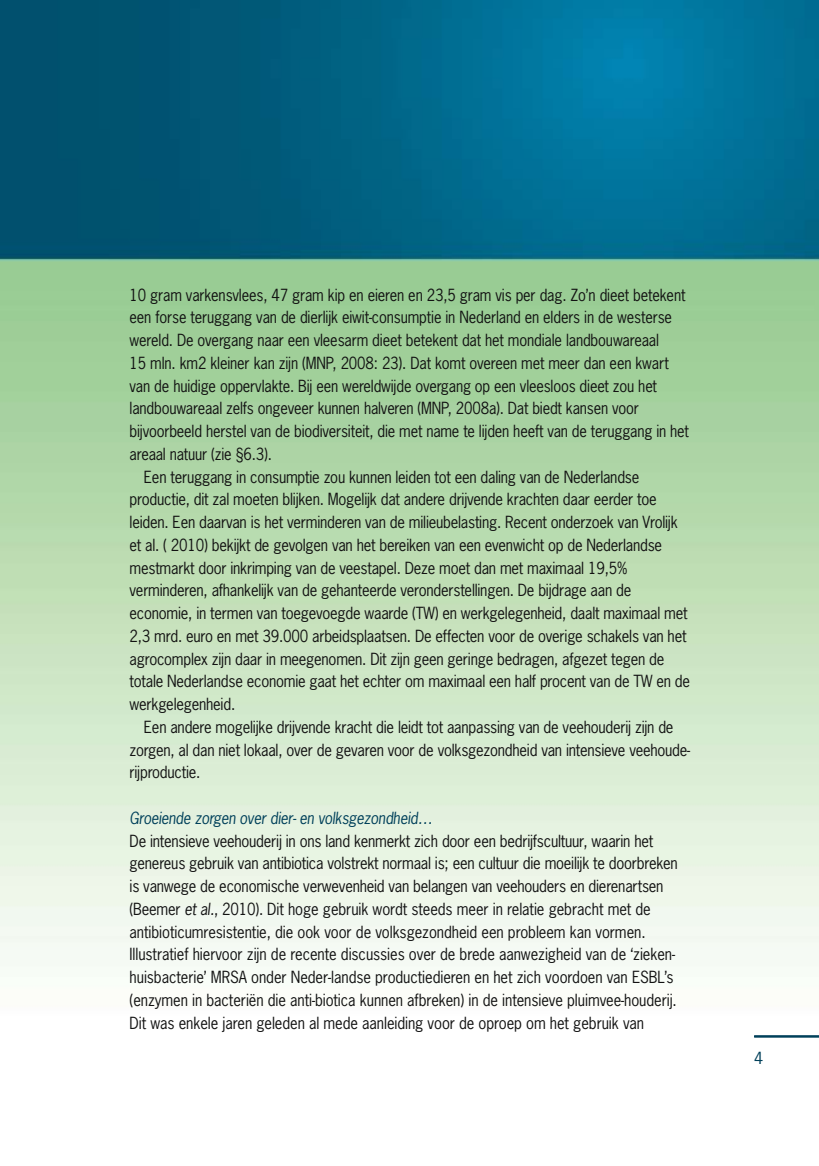
<style>
.page{position:relative;width:819px;height:1166px;background:#fff}
.page>*{position:absolute;margin:0;border:0;box-sizing:border-box;transform-origin:0 0}
.t1{font:15.75px/22.8px "News Gothic Std";letter-spacing:-.015em;color:#121212;scale:.94 1}
.t2{font:15.75px "News Gothic Std";letter-spacing:-.015em;color:#121212;scale:.93 1}
.t3{font:italic 15.75px "News Gothic Std";letter-spacing:-.015em;color:#00405a;scale:.94 1}
.t4{font:15.75px "News Gothic Std";color:#00405a}
.s1{font-style:italic}
</style>
<div class="page">
<img style="left:0;top:0;width:819px;height:1038px">
<hr style="left:754px;top:1035px;width:65px;height:2px;background:#00405a">
<p class="t2" style="left:130px;top:284px;width:599px">10 gram varkensvlees, 47 gram kip en eieren en 23,5 gram vis per dag. Zo’n dieet betekent</p>
<p class="t2" style="left:130px;top:307px;width:585px">een forse teruggang van de dierlijk eiwit-consumptie in Nederland en elders in de westerse</p>
<p class="t2" style="left:130px;top:330px;width:571px">wereld. De overgang naar een vleesarm dieet betekent dat het mondiale landbouwareaal</p>
<p class="t2" style="left:130px;top:353px;width:581px">15 mln. km2 kleiner kan zijn (MNP, 2008: 23). Dat komt overeen met meer dan een kwart</p>
<p class="t2" style="left:130px;top:375px;width:568px">van de huidige oppervlakte. Bij een wereldwijde overgang op een vleesloos dieet zou het</p>
<p class="t2" style="left:130px;top:398px;width:549px">landbouwareaal zelfs ongeveer kunnen halveren (MNP, 2008a). Dat biedt kansen voor</p>
<p class="t2" style="left:130px;top:421px;width:603px">bijvoorbeeld herstel van de biodiversiteit, die met name te lijden heeft van de teruggang in het</p>
<p class="t2" style="left:130px;top:444px;width:154px">areaal natuur (zie §6.3).</p>
<p class="t1" style="left:144px;top:465px;width:528px">Een teruggang in consumptie zou kunnen leiden tot een daling van de Nederlandse</p>
<p class="t1" style="left:130px;top:488px;width:562px">productie, dit zal moeten blijken. Mogelijk dat andere drijvende krachten daar eerder toe</p>
<p class="t1" style="left:130px;top:511px;width:584px">leiden. Een daarvan is het verminderen van de milieubelasting. Recent onderzoek van Vrolijk</p>
<p class="t1" style="left:130px;top:533px;width:568px">et al. ( 2010) bekijkt de gevolgen van het bereiken van een evenwicht op de Nederlandse</p>
<p class="t1" style="left:130px;top:556px;width:531px">mestmarkt door inkrimping van de veestapel. Deze moet dan met maximaal 19,5%</p>
<p class="t1" style="left:130px;top:579px;width:535px">verminderen, afhankelijk van de gehanteerde veronderstellingen. De bijdrage aan de</p>
<p class="t1" style="left:130px;top:602px;width:595px">economie, in termen van toegevoegde waarde (TW) en werkgelegenheid, daalt maximaal met</p>
<p class="t1" style="left:130px;top:624px;width:594px">2,3 mrd. euro en met 39.000 arbeidsplaatsen. De effecten voor de overige schakels van het</p>
<p class="t1" style="left:130px;top:647px;width:570px">agrocomplex zijn daar in meegenomen. Dit zijn geen geringe bedragen, afgezet tegen de</p>
<p class="t1" style="left:130px;top:670px;width:597px">totale Nederlandse economie gaat het echter om maximaal een half procent van de TW en de</p>
<p class="t1" style="left:130px;top:693px;width:114px">werkgelegenheid.</p>
<p class="t1" style="left:144px;top:715px;width:565px">Een andere mogelijke drijvende kracht die leidt tot aanpassing van de veehouderij zijn de</p>
<p class="t1" style="left:130px;top:738px;width:598px">zorgen, al dan niet lokaal, over de gevaren voor de volksgezondheid van intensieve veehoude-</p>
<p class="t1" style="left:130px;top:761px;width:77px">rijproductie.</p>
<p class="t3" style="left:130px;top:808px;width:324px">Groeiende zorgen over dier- en volksgezondheid…</p>
<p class="t1" style="left:130px;top:829px;width:584px">De intensieve veehouderij in ons land kenmerkt zich door een bedrijfscultuur, waarin het genereus gebruik van antibiotica volstrekt normaal is; een cultuur die moeilijk te doorbreken is vanwege de economische verwevenheid van belangen van veehouders en dierenartsen (Beemer <span class="s1">et al.</span>, 2010). Dit hoge gebruik wordt steeds meer in relatie gebracht met de antibioticumresistentie, die ook voor de volksgezondheid een probleem kan vormen.<br>Illustratief hiervoor zijn de recente discussies over de brede aanwezigheid van de ‘zieken&shy;huisbacterie’ MRSA onder Neder-landse productiedieren en het zich voordoen van ESBL’s (enzymen in bacteriën die anti-biotica kunnen afbreken) in de intensieve pluimvee-houderij.<br>Dit was enkele jaren geleden al mede aanleiding voor de oproep om het gebruik van</p>
<p class="t4" style="left:754px;top:1047px;width:11px">4</p>
</div>
